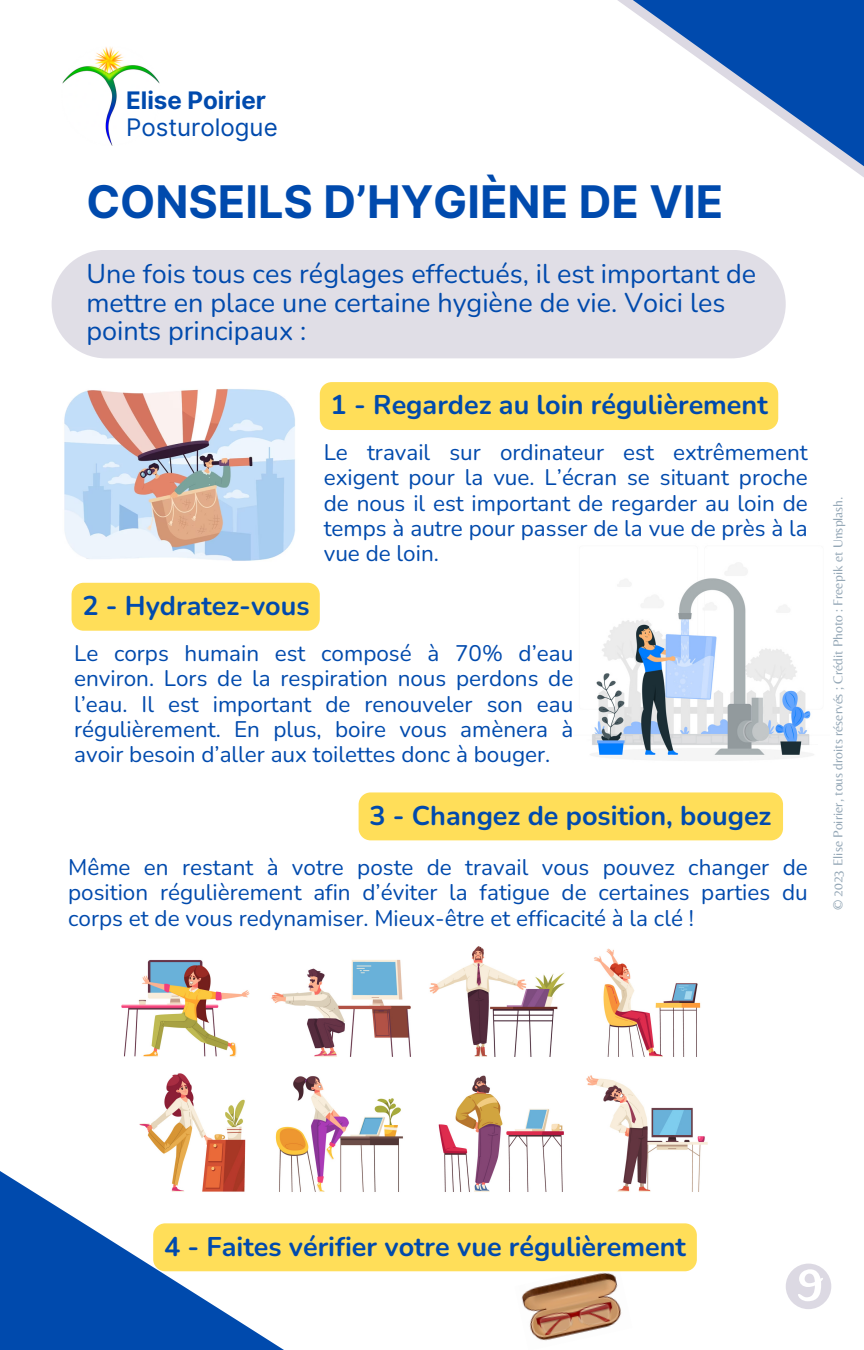
<style>
.page{position:relative;width:864px;height:1350px;background:#fff}
.page>*{position:absolute;margin:0;border:0;box-sizing:border-box;transform-origin:0 0}
.t1{font:700 45px "Inter";color:#004aad}
.t2{font:27px/28.8px "Nunito";color:#004aad}
.t3{font:700 27px "Nunito";color:#004aad}
.t4{font:700 24.07px "Inter";color:#004aad}
.t5{font:24.07px "Inter";color:#004aad}
.t6{font:22.5px/25.2px "Nunito";color:#004aad;text-align:justify}
.t7{font:13.5px "Belleza";color:#94a7b6}
</style>
<div class="page">
<img style="left:472px;top:946px;width:236px;height:246px">
<svg style="left:0;top:962px;width:639px;height:388px"></svg>
<svg style="left:282px;top:0;width:582px;height:420px"></svg>
<img style="left:62px;top:47px;width:98px;height:99px">
<img style="left:590px;top:563px;width:224px;height:238px">
<img style="left:64px;top:382px;width:253px;height:179px">
<div style="left:52px;top:250px;width:734px;height:108px;background:#dcd9e3;border-radius:54px"></div>
<div style="left:72px;top:583px;width:248px;height:48px;background:#ffde59;border-radius:12px"></div>
<div style="left:359px;top:792px;width:424px;height:48px;background:#ffde59;border-radius:12px"></div>
<div style="left:320px;top:382px;width:458px;height:48px;background:#ffde59"></div>
<img style="left:514px;top:1271px;width:118px;height:79px">
<div style="left:153px;top:1223px;width:544px;height:48px;background:#ffde59"></div>
<svg style="left:786px;top:1264px;width:45px;height:45px"></svg>
<p class="t4" style="left:126px;top:86px;width:142px">Elise Poirier</p>
<p class="t5" style="left:126px;top:113px;width:153px">Posturologue</p>
<p class="t1" style="left:86px;top:175px;width:638px">CONSEILS D’HYGIÈNE DE VIE</p>
<p class="t2" style="left:86px;top:260px;width:671px">Une fois tous ces réglages effectués, il est important de mettre en place une certaine hygiène de vie. Voici les points principaux :</p>
<p class="t3" style="left:82px;top:588px;width:229px">2 - Hydratez-vous</p>
<p class="t3" style="left:331px;top:387px;width:439px">1 - Regardez au loin régulièrement</p>
<p class="t6" style="left:324px;top:440px;width:485px">Le travail sur ordinateur est extrêmement exigent pour la vue. L’écran se situant proche de nous il est important de regarder au loin de temps à autre pour passer de la vue de près à la vue de loin.</p>
<p class="t6" style="left:74px;top:641px;width:501px">Le corps humain est composé à 70% d’eau environ. Lors de la respiration nous perdons de l’eau. Il est important de renouveler son eau régulièrement. En plus, boire vous amènera à avoir besoin d’aller aux toilettes donc à bouger.</p>
<p class="t3" style="left:369px;top:798px;width:404px">3 - Changez de position, bougez</p>
<p class="t6" style="left:68px;top:855px;width:741px">Même en restant à votre poste de travail vous pouvez changer de position régulièrement afin d’éviter la fatigue de certaines parties du corps et de vous redynamiser. Mieux-être et efficacité à la clé !</p>
<p class="t7" style="left:830px;top:910px;width:416px;rotate:-90deg">© 2023 Elise Poirier, tous droits réservés ; Crédit Photo : Freepik et Unsplash.</p>
<p class="t3" style="left:164px;top:1228px;width:523px">4 - Faites vérifier votre vue régulièrement</p>
</div>
